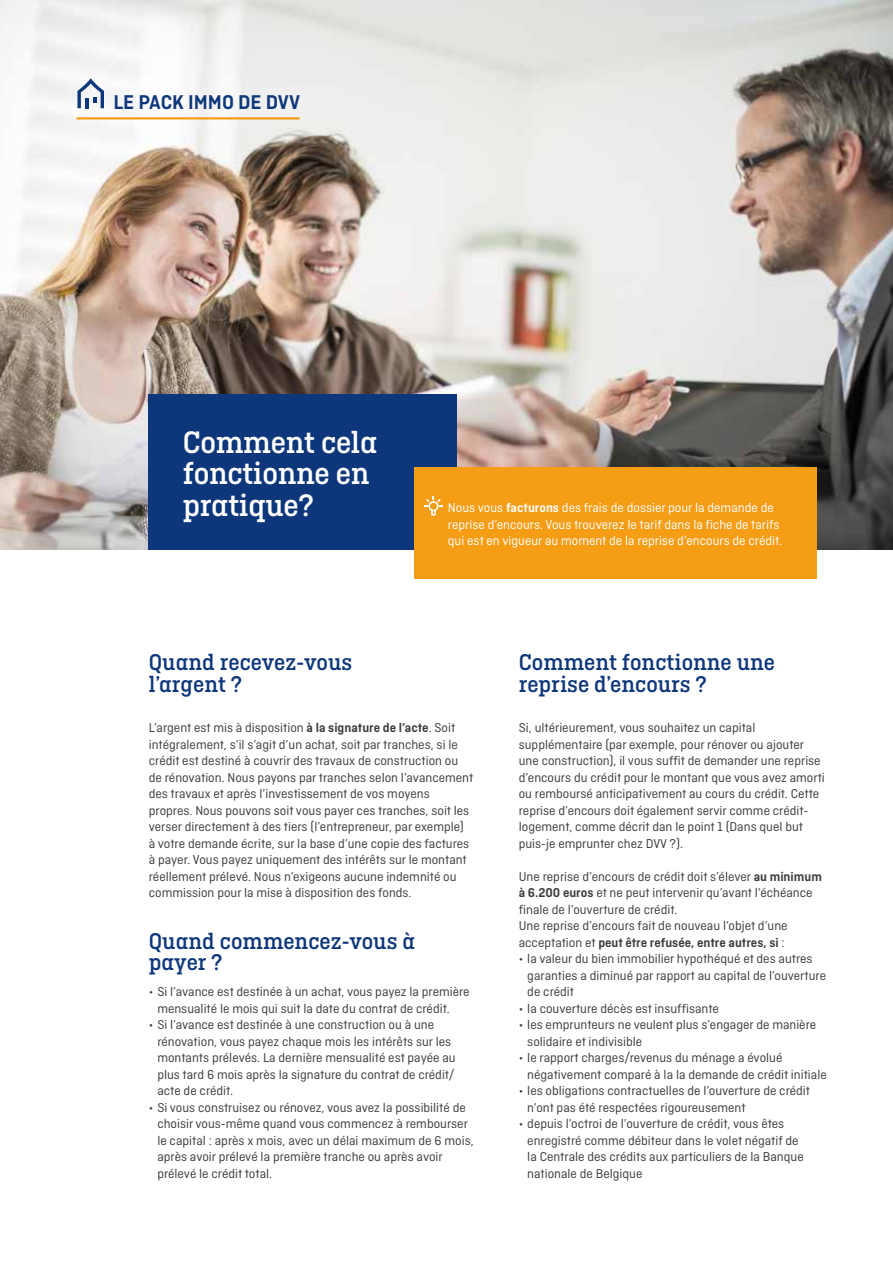
<style>
.page{position:relative;width:893px;height:1263px;background:#fff}
.page>*{position:absolute;margin:0;border:0;box-sizing:border-box;transform-origin:0 0}
.t1{font:500 32.7px/31.7px "Ciutadella Slab";letter-spacing:-.01em;color:#fff}
.t2{font:500 24px/21.6px "Ciutadella Slab";color:#0e377b}
.t3{font:600 21px "Ciutadella";color:#0e377b}
.t4{font:13.5px/16.5px "Ciutadella";color:#3c3c3b}
.t5{font:13.5px/16.5px "Ciutadella";color:#fff}
.s1{font-weight:600}
</style>
<div class="page">
<img style="left:0;top:0;width:893px;height:550px">
<div style="left:58px;top:61px;width:260px;height:79px;background:#f5f5f5"></div>
<hr style="left:77px;top:117px;width:223px;height:2px;background:#f59d15">
<svg style="left:77px;top:78px;width:27px;height:30px"></svg>
<div style="left:149px;top:394px;width:308px;height:156px;background:#0e377b"></div>
<div style="left:414px;top:468px;width:402px;height:111px;background:#f59d15"></div>
<svg style="left:424px;top:497px;width:19px;height:19px"></svg>
<h3 class="t3" style="left:113px;top:90px;width:188px">LE PACK IMMO DE DVV</h3>
<h1 class="t1" style="left:183px;top:426px;width:196px">Comment cela fonctionne en pratique?</h1>
<p class="t5" style="left:448px;top:499px;width:336px">Nous vous <span class="s1">facturons</span> des frais de dossier pour la demande de reprise d’encours. Vous trouverez le tarif dans la fiche de tarifs qui est en vigueur au moment de la reprise d’encours de crédit.</p>
<h2 class="t2" style="left:149px;top:651px;width:205px">Quand recevez-vous l’argent ?</h2>
<p class="t4" style="left:149px;top:720px;width:326px">L’argent est mis à disposition <span class="s1">à la signature de l’acte</span>. Soit intégralement, s’il s’agit d’un achat, soit par tranches, si le crédit est destiné à couvrir des travaux de construction ou de rénovation. Nous payons par tranches selon l’avancement des travaux et après l’investissement de vos moyens propres. Nous pouvons soit vous payer ces tranches, soit les verser directement à des tiers (l’entrepreneur, par exemple) à votre demande écrite, sur la base d’une copie des factures à payer. Vous payez uniquement des intérêts sur le montant réellement prélevé. Nous n’exigeons aucune indemnité ou commission pour la mise à disposition des fonds.</p>
<h2 class="t2" style="left:149px;top:930px;width:268px">Quand commencez-vous à payer ?</h2>
<p class="t4" style="left:157px;top:984px;width:314px;text-indent:-9px">• Si l’avance est destinée à un achat, vous payez la première mensualité le mois qui suit la date du contrat de crédit.</p>
<p class="t4" style="left:157px;top:1017px;width:300px;text-indent:-9px">• Si l’avance est destinée à une construction ou à une rénovation, vous payez chaque mois les intérêts sur les montants prélevés. La dernière mensualité est payée au plus tard 6 mois après la signature du contrat de crédit/ acte de crédit.</p>
<p class="t4" style="left:157px;top:1099px;width:318px;text-indent:-9px">• Si vous construisez ou rénovez, vous avez la possibilité de choisir vous-même quand vous commencez à rembourser le capital : après x mois, avec un délai maximum de 6 mois, après avoir prélevé la première tranche ou après avoir prélevé le crédit total.</p>
<h2 class="t2" style="left:519px;top:651px;width:258px">Comment fonctionne une reprise d’encours ?</h2>
<p class="t4" style="left:519px;top:720px;width:308px">Si, ultérieurement, vous souhaitez un capital supplémentaire (par exemple, pour rénover ou ajouter une construction), il vous suffit de demander une reprise d’encours du crédit pour le montant que vous avez amorti ou remboursé anticipativement au cours du crédit. Cette reprise d’encours doit également servir comme crédit&shy;logement, comme décrit dan le point 1 (Dans quel but puis-je emprunter chez DVV ?).</p>
<p class="t4" style="left:519px;top:868px;width:305px">Une reprise d’encours de crédit doit s’élever <span class="s1">au minimum à 6.200 euros</span> et ne peut intervenir qu’avant l’échéance finale de l’ouverture de crédit.<br>Une reprise d’encours fait de nouveau l’objet d’une acceptation et <span class="s1">peut être refusée, entre autres, si</span> :</p>
<p class="t4" style="left:527px;top:951px;width:300px;text-indent:-9px">• la valeur du bien immobilier hypothéqué et des autres garanties a diminué par rapport au capital de l’ouverture de crédit</p>
<p class="t4" style="left:519px;top:1000px;width:202px">• la couverture décès est insuffisante</p>
<p class="t4" style="left:527px;top:1017px;width:290px;text-indent:-9px">• les emprunteurs ne veulent plus s’engager de manière solidaire et indivisible</p>
<p class="t4" style="left:527px;top:1050px;width:301px;text-indent:-9px">• le rapport charges/revenus du ménage a évolué négativement comparé à la la demande de crédit initiale</p>
<p class="t4" style="left:527px;top:1083px;width:284px;text-indent:-9px">• les obligations contractuelles de l’ouverture de crédit n’ont pas été respectées rigoureusement</p>
<p class="t4" style="left:527px;top:1115px;width:278px;text-indent:-9px">• depuis l’octroi de l’ouverture de crédit, vous êtes enregistré comme débiteur dans le volet négatif de la Centrale des crédits aux particuliers de la Banque nationale de Belgique</p>
</div>
